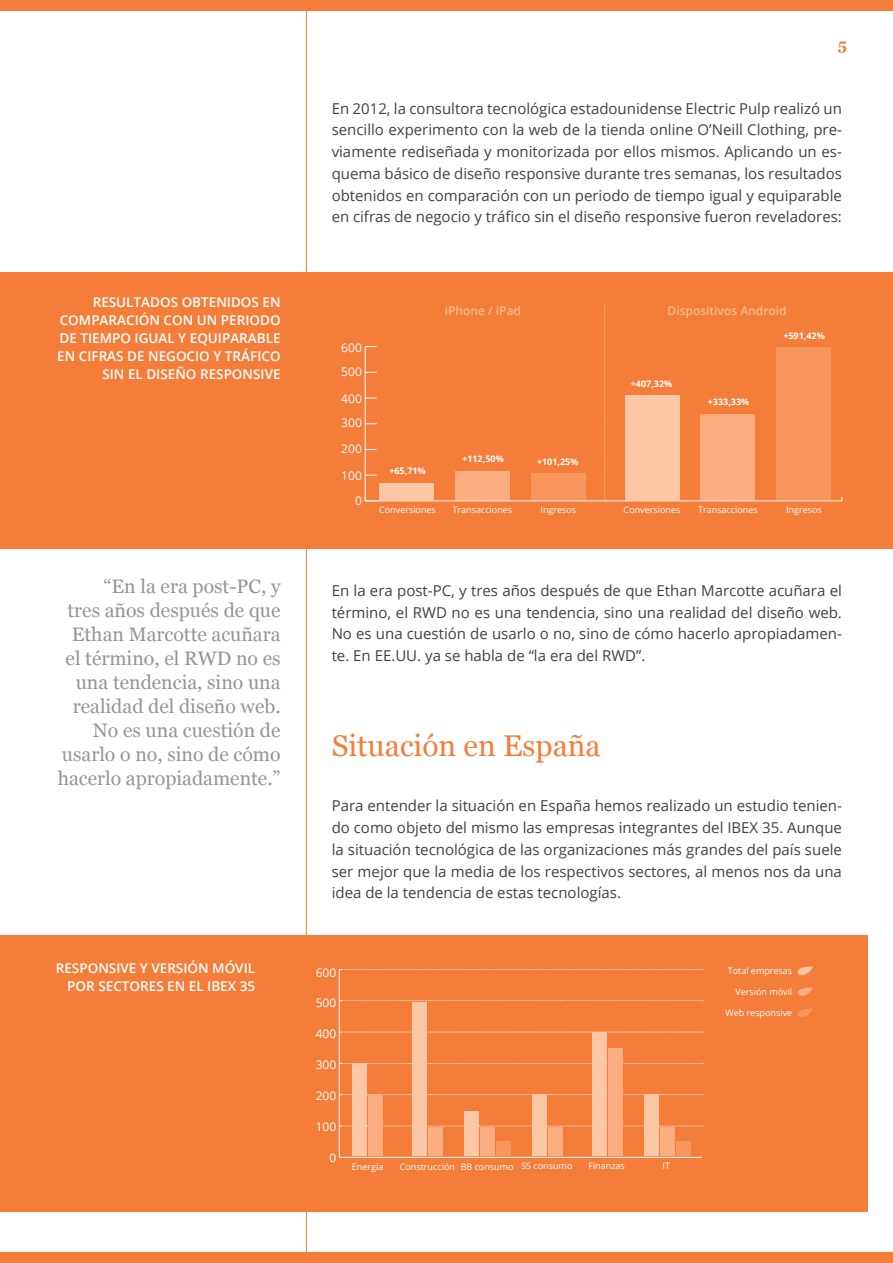
<style>
.page{position:relative;width:893px;height:1263px;background:#fff}
.page>*{position:absolute;margin:0;border:0;box-sizing:border-box;transform-origin:0 0}
.t1{font:30px "Georgia";color:#f47d39}
.t2{font:19.5px/24px "Georgia";color:#939598;text-align:right}
.t3{font:700 15.45px "Georgia";color:#f47d39}
.t4{font:15px/21.8px "Open Sans";color:#414042;text-align:justify}
.t5{font:600 13.5px/18px "Open Sans";color:#fff;text-align:right}
.t6{font:12px/24.8px "Open Sans";color:#fff}
.t7{font:600 12px "Open Sans";color:#fbba91}
.t8{font:9px "Open Sans";color:#fff}
.t9{font:700 9px "Open Sans";color:#fff}
</style>
<div class="page">
<div style="left:0;top:0;width:893px;height:11px;background:#f47d39"></div>
<div style="left:0;top:1252px;width:893px;height:10px;background:#f47d39"></div>
<hr style="left:306px;top:6px;width:1px;height:1245px;background:#f47d39">
<div style="left:0;top:272px;width:893px;height:277px;background:#f47d39"></div>
<hr style="left:365px;top:347px;width:1px;height:154px;background:#fff">
<svg style="left:365px;top:346px;width:12px;height:1px"></svg>
<hr style="left:365px;top:500px;width:477px;height:1px;background:#fff">
<svg style="left:365px;top:497px;width:12px;height:4px"></svg>
<div style="left:531px;top:474px;width:55px;height:26px;background:#f7955d"></div>
<div style="left:455px;top:471px;width:55px;height:29px;background:#faad7e"></div>
<div style="left:379px;top:483px;width:55px;height:17px;background:#fcc7a4"></div>
<div style="left:777px;top:348px;width:54px;height:152px;background:#f7955d"></div>
<div style="left:701px;top:414px;width:54px;height:86px;background:#faad7e"></div>
<div style="left:625px;top:395px;width:54px;height:105px;background:#fcc7a4"></div>
<svg style="left:604px;top:305px;width:2px;height:195px"></svg>
<div style="left:0;top:935px;width:867px;height:277px;background:#f47d39"></div>
<hr style="left:340px;top:1157px;width:362px;height:1px;background:#fff">
<svg style="left:340px;top:1126px;width:363px;height:1px"></svg>
<svg style="left:340px;top:1094px;width:363px;height:1px"></svg>
<svg style="left:340px;top:1063px;width:363px;height:1px"></svg>
<svg style="left:340px;top:1032px;width:363px;height:1px"></svg>
<svg style="left:340px;top:1000px;width:363px;height:1px"></svg>
<svg style="left:340px;top:969px;width:363px;height:1px"></svg>
<div style="left:352px;top:1064px;width:15px;height:92px;background:#fcc7a4"></div>
<div style="left:368px;top:1094px;width:15px;height:62px;background:#faad7e"></div>
<div style="left:412px;top:1002px;width:15px;height:154px;background:#fcc7a4"></div>
<div style="left:428px;top:1127px;width:15px;height:29px;background:#faad7e"></div>
<div style="left:532px;top:1094px;width:15px;height:62px;background:#fcc7a4"></div>
<div style="left:548px;top:1127px;width:15px;height:29px;background:#faad7e"></div>
<div style="left:592px;top:1033px;width:15px;height:123px;background:#fcc7a4"></div>
<div style="left:608px;top:1048px;width:15px;height:108px;background:#faad7e"></div>
<div style="left:464px;top:1111px;width:15px;height:45px;background:#fcc7a4"></div>
<div style="left:480px;top:1127px;width:15px;height:29px;background:#faad7e"></div>
<div style="left:496px;top:1142px;width:15px;height:14px;background:#f7955d"></div>
<div style="left:644px;top:1094px;width:15px;height:62px;background:#fcc7a4"></div>
<div style="left:660px;top:1127px;width:15px;height:29px;background:#faad7e"></div>
<div style="left:676px;top:1142px;width:14px;height:14px;background:#f7955d"></div>
<hr style="left:339px;top:969px;width:1px;height:189px;background:#fff">
<svg style="left:797px;top:966px;width:16px;height:9px"></svg>
<svg style="left:797px;top:987px;width:16px;height:9px"></svg>
<svg style="left:797px;top:1008px;width:16px;height:9px"></svg>
<p class="t3" style="left:838px;top:33px;width:11px">5</p>
<p class="t5" style="left:93px;top:293px;width:10px">RESULTADOS</p>
<p class="t5" style="left:182px;top:293px;width:10px">OBTENIDOS</p>
<p class="t5" style="left:263px;top:293px;width:9px">EN</p>
<p class="t5" style="left:60px;top:311px;width:10px">COMPARACI</p>
<p class="t5" style="left:139px;top:311px;width:35px">ÓN CON</p>
<p class="t5" style="left:197px;top:311px;width:34px">UN PERIODO</p>
<p class="t5" style="left:59px;top:329px;width:31px">DE TIEMPO</p>
<p class="t5" style="left:135px;top:329px;width:24px">IGUAL</p>
<p class="t5" style="left:178px;top:329px;width:39px">Y EQUIPARABLE</p>
<p class="t5" style="left:57px;top:347px;width:51px">EN CIFRAS</p>
<p class="t5" style="left:127px;top:347px;width:58px">DE NEGOCIO</p>
<p class="t5" style="left:213px;top:347px;width:52px">Y TRÁFICO</p>
<p class="t5" style="left:102px;top:365px;width:8px">SIN</p>
<p class="t5" style="left:128px;top:365px;width:27px">EL DISE</p>
<p class="t5" style="left:175px;top:365px;width:34px">ÑO RESPONSIVE</p>
<h2 class="t2" style="left:58px;top:573px;width:224px">“En la era post-PC, y<br>tres años después de que<br>Ethan Marcotte acuñara el término, el RWD no es una tendencia, sino una realidad del diseño web.<br>No es una cuestión de usarlo o no, sino de cómo hacerlo apropiadamente.”</h2>
<p class="t4" style="left:332px;top:97px;width:512px">En 2012, la consultora tecnológica estadounidense Electric Pulp realizó un sencillo experimento con la web de la tienda online O’Neill Clothing, pre&shy;viamente rediseñada y monitorizada por ellos mismos. Aplicando un es&shy;quema básico de diseño responsive durante tres semanas, los resultados obtenidos en comparación con un periodo de tiempo igual y equiparable en cifras de negocio y tráfico sin el diseño responsive fueron reveladores:</p>
<p class="t7" style="left:445px;top:302px;width:78px">IPHONE / IPAD</p>
<p class="t7" style="left:668px;top:302px;width:121px">DISPOSITIVOS ANDROID</p>
<p class="t6" style="left:341px;top:335px;width:22px">600</p>
<p class="t6" style="left:341px;top:359px;width:22px">500</p>
<p class="t6" style="left:341px;top:386px;width:22px">400<br>300</p>
<p class="t6" style="left:341px;top:436px;width:22px">200</p>
<p class="t6" style="left:341px;top:463px;width:22px;text-align:right">100<br>0</p>
<p class="t9" style="left:389px;top:464px;width:38px">+65,71%</p>
<p class="t9" style="left:462px;top:453px;width:43px">+112,50%</p>
<p class="t9" style="left:537px;top:456px;width:43px">+101,25%</p>
<p class="t8" style="left:379px;top:504px;width:58px">Conversiones</p>
<p class="t8" style="left:453px;top:504px;width:61px">Transacciones</p>
<p class="t8" style="left:540px;top:504px;width:37px">Ingresos</p>
<p class="t9" style="left:631px;top:377px;width:43px">+407,32%</p>
<p class="t9" style="left:708px;top:396px;width:43px">+333,33%</p>
<p class="t9" style="left:783px;top:329px;width:43px">+591,42%</p>
<p class="t8" style="left:624px;top:504px;width:58px">Conversiones</p>
<p class="t8" style="left:698px;top:504px;width:61px">Transacciones</p>
<p class="t8" style="left:786px;top:504px;width:37px">Ingresos</p>
<p class="t4" style="left:332px;top:579px;width:512px">En la era post-PC, y tres años después de que Ethan Marcotte acuñara el término, el RWD no es una tendencia, sino una realidad del diseño web.<br>No es una cuestión de usarlo o no, sino de cómo hacerlo apropiadamen&shy;te. En EE.UU. ya se habla de “la era del RWD”.</p>
<h1 class="t1" style="left:332px;top:723px;width:270px">Situación en España</h1>
<p class="t4" style="left:332px;top:795px;width:512px">Para entender la situación en España hemos realizado un estudio tenien&shy;do como objeto del mismo las empresas integrantes del IBEX 35. Aunque la situación tecnológica de las organizaciones más grandes del país suele ser mejor que la media de los respectivos sectores, al menos nos da una idea de la tendencia de estas tecnologías.</p>
<p class="t5" style="left:56px;top:959px;width:201px">RESPONSIVE Y VERSIÓN MÓVIL<br>POR SECTORES EN EL IBEX 35</p>
<p class="t6" style="left:316px;top:959px;width:22px">600</p>
<p class="t6" style="left:316px;top:990px;width:22px">500</p>
<p class="t6" style="left:316px;top:1021px;width:22px">400</p>
<p class="t6" style="left:316px;top:1052px;width:22px">300</p>
<p class="t6" style="left:316px;top:1083px;width:22px">200</p>
<p class="t6" style="left:316px;top:1114px;width:22px">100</p>
<p class="t6" style="left:329px;top:1144px;width:8px">0</p>
<p class="t8" style="left:352px;top:1160px;width:33px">Energía</p>
<p class="t8" style="left:400px;top:1160px;width:174px">Construcción BB consumo SS consumo</p>
<p class="t8" style="left:588px;top:1159px;width:38px">Finanzas</p>
<p class="t8" style="left:663px;top:1159px;width:9px">IT</p>
<p class="t8" style="left:728px;top:965px;width:66px">Total empresas</p>
<p class="t8" style="left:735px;top:986px;width:58px">Versión móvil</p>
<p class="t8" style="left:725px;top:1007px;width:68px">Web responsive</p>
</div>
